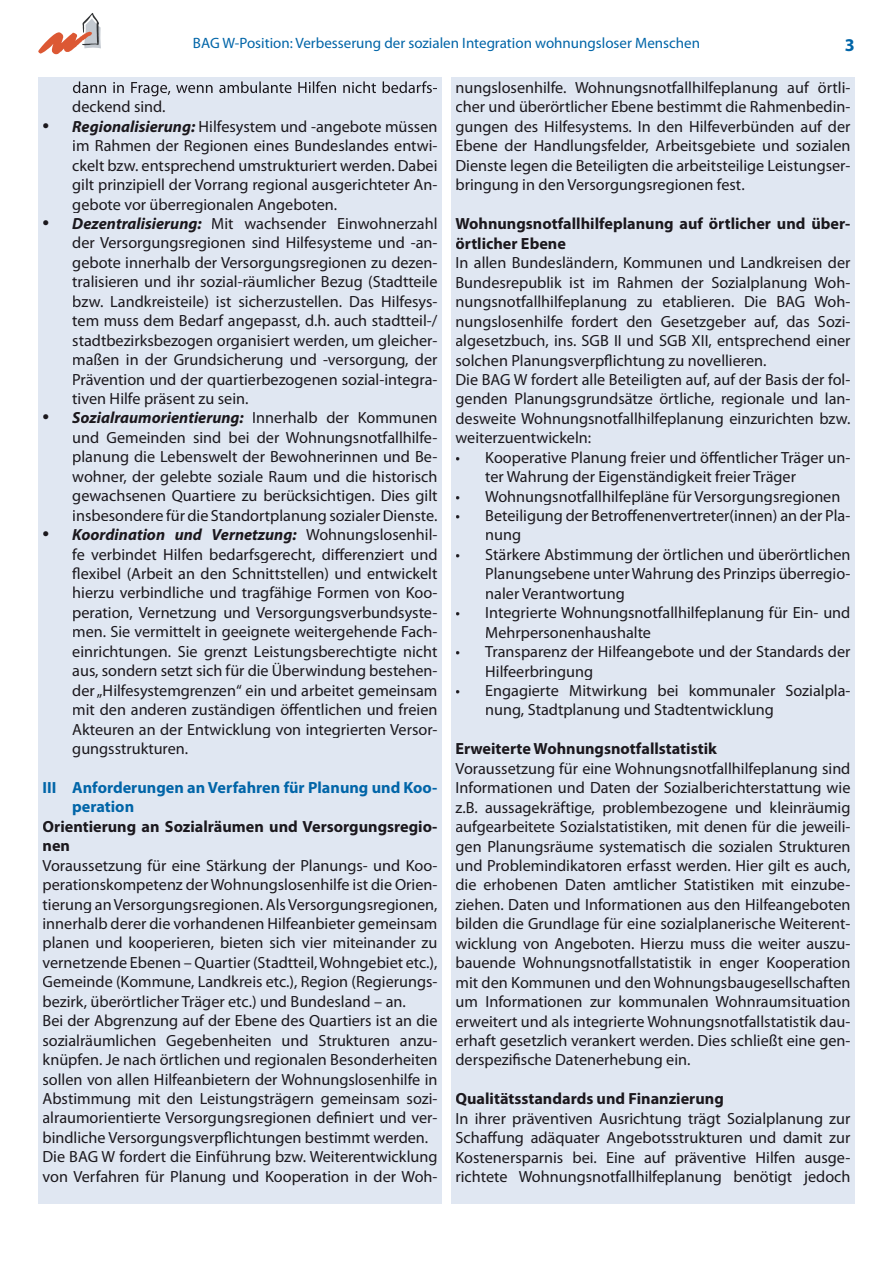
<style>
.page{position:relative;width:893px;height:1263px;background:#fff}
.page>*{position:absolute;margin:0;border:0;box-sizing:border-box;transform-origin:0 0}
.t1{font:700 18px "Myriad Pro";color:#0165a8}
.t2{font:16.2px/19.5px "Myriad Pro";color:#1b181d;text-align:justify}
.t3{font:700 16.2px/19.5px "Myriad Pro";color:#1b181d}
.t4{font:700 16.2px/19.5px "Myriad Pro";color:#0165a8}
.t5{font:15px "Myriad Pro";color:#0165a8}
.s1{font-size:24px}
.s2{font-weight:700;font-style:italic}
</style>
<div class="page">
<div style="left:38px;top:77px;width:404px;height:1126px;background:#e0e7f2"></div>
<div style="left:451px;top:77px;width:404px;height:1126px;background:#e0e7f2"></div>
<svg style="left:38px;top:13px;width:63px;height:41px"></svg>
<svg style="left:73px;top:81px;width:364px;height:15px"></svg>
<p class="t5" style="left:193px;top:35px;width:508px">BAG W-Position: Verbesserung der sozialen Integration wohnungsloser Menschen</p>
<p class="t1" style="left:845px;top:35px;width:11px">3</p>
<p class="t2" style="left:72px;top:98px;width:95px">deckend sind.</p>
<p class="t2" style="left:72px;top:117px;width:367px;text-indent:-30px"><span class="s1">•</span> <span class="s2">Regionalisierung:</span> Hilfesystem und -angebote müssen im Rahmen der Regionen eines Bundeslandes entwi&shy;ckelt bzw. entsprechend umstrukturiert werden. Dabei gilt prinzipiell der Vorrang regional ausgerichteter An&shy;gebote vor überregionalen Angeboten.</p>
<p class="t2" style="left:72px;top:214px;width:367px;text-indent:-30px"><span class="s1">•</span> <span class="s2">Dezentralisierung:</span> Mit wachsender Einwohnerzahl der Versorgungsregionen sind Hilfesysteme und -an&shy;gebote innerhalb der Versorgungsregionen zu dezen&shy;tralisieren und ihr sozial-räumlicher Bezug (Stadtteile bzw. Landkreisteile) ist sicherzustellen. Das Hilfesys&shy;tem muss dem Bedarf angepasst, d.h. auch stadtteil-/ stadtbezirksbezogen organisiert werden, um gleicher&shy;maßen in der Grundsicherung und -versorgung, der Prävention und der quartierbezogenen sozial-integra&shy;tiven Hilfe präsent zu sein.</p>
<p class="t2" style="left:72px;top:409px;width:367px;text-indent:-30px"><span class="s1">•</span> <span class="s2">Sozialraumorientierung:</span> Innerhalb der Kommunen und Gemeinden sind bei der Wohnungsnotfallhilfe&shy;planung die Lebenswelt der Bewohnerinnen und Be&shy;wohner, der gelebte soziale Raum und die historisch gewachsenen Quartiere zu berücksichtigen. Dies gilt insbesondere für die Standortplanung sozialer Dienste.</p>
<p class="t2" style="left:72px;top:525px;width:367px;text-indent:-30px"><span class="s1">•</span> <span class="s2">Koordination und Vernetzung:</span> Wohnungslosenhil&shy;fe verbindet Hilfen bedarfsgerecht, differenziert und flexibel (Arbeit an den Schnittstellen) und entwickelt hierzu verbindliche und tragfähige Formen von Koo&shy;peration, Vernetzung und Versorgungsverbundsyste&shy;men. Sie vermittelt in geeignete weitergehende Fach&shy;einrichtungen. Sie grenzt Leistungsberechtigte nicht aus, sondern setzt sich für die Überwindung bestehen&shy;der „Hilfesystemgrenzen“ ein und arbeitet gemeinsam mit den anderen zuständigen öffentlichen und freien Akteuren an der Entwicklung von integrierten Versor&shy;gungsstrukturen.</p>
<p class="t4" style="left:72px;top:778px;width:367px;text-indent:-30px">III Anforderungen an Verfahren für Planung und Koo&shy;peration</p>
<p class="t3" style="left:43px;top:817px;width:396px">Orientierung an Sozialräumen und Versorgungsregio&shy;nen</p>
<p class="t2" style="left:43px;top:856px;width:396px;text-align:left">Voraussetzung für eine Stärkung der Planungs- und Koo&shy;perationskompetenz der Wohnungslosenhilfe ist die Orien&shy;tierung an Versorgungsregionen. Als Versorgungsregionen, innerhalb derer die vorhandenen Hilfeanbieter gemeinsam planen und kooperieren, bieten sich vier miteinander zu vernetzende Ebenen – Quartier (Stadtteil, Wohngebiet etc.), Gemeinde (Kommune, Landkreis etc.), Region (Regierungs&shy;bezirk, überörtlicher Träger etc.) und Bundesland – an.<br>Bei der Abgrenzung auf der Ebene des Quartiers ist an die sozialräumlichen Gegebenheiten und Strukturen anzu&shy;knüpfen. Je nach örtlichen und regionalen Besonderheiten sollen von allen Hilfeanbietern der Wohnungslosenhilfe in Abstimmung mit den Leistungsträgern gemeinsam sozi&shy;alraumorientierte Versorgungsregionen definiert und ver&shy;bindliche Versorgungsverpflichtungen bestimmt werden.<br>Die BAG W fordert die Einführung bzw. Weiterentwicklung von Verfahren für Planung und Kooperation in der Woh-</p>
<p class="t2" style="left:455px;top:78px;width:396px">nungslosenhilfe. Wohnungsnotfallhilfeplanung auf örtli&shy;cher und überörtlicher Ebene bestimmt die Rahmenbedin&shy;gungen des Hilfesystems. In den Hilfeverbünden auf der Ebene der Handlungsfelder, Arbeitsgebiete und sozialen Dienste legen die Beteiligten die arbeitsteilige Leistungser&shy;bringung in den Versorgungsregionen fest.</p>
<p class="t3" style="left:455px;top:214px;width:396px">Wohnungsnotfallhilfeplanung auf örtlicher und über&shy;örtlicher Ebene</p>
<p class="t2" style="left:455px;top:253px;width:396px;text-align:left">In allen Bundesländern, Kommunen und Landkreisen der Bundesrepublik ist im Rahmen der Sozialplanung Woh&shy;nungsnotfallhilfeplanung zu etablieren. Die BAG Woh&shy;nungslosenhilfe fordert den Gesetzgeber auf, das Sozi&shy;algesetzbuch, ins. SGB II und SGB XII, entsprechend einer solchen Planungsverpflichtung zu novellieren.<br>Die BAG W fordert alle Beteiligten auf, auf der Basis der fol&shy;genden Planungsgrundsätze örtliche, regionale und lan&shy;desweite Wohnungsnotfallhilfeplanung einzurichten bzw. weiterzuentwickeln:</p>
<p class="t2" style="left:485px;top:448px;width:367px;text-indent:-30px">• Kooperative Planung freier und öffentlicher Träger un&shy;ter Wahrung der Eigenständigkeit freier Träger</p>
<p class="t2" style="left:455px;top:487px;width:386px">• Wohnungsnotfallhilfepläne für Versorgungsregionen</p>
<p class="t2" style="left:485px;top:506px;width:367px;text-indent:-30px">• Beteiligung der Betroffenenvertreter(innen) an der Pla&shy;nung</p>
<p class="t2" style="left:485px;top:545px;width:367px;text-indent:-30px">• Stärkere Abstimmung der örtlichen und überörtlichen Planungsebene unter Wahrung des Prinzips überregio&shy;naler Verantwortung</p>
<p class="t2" style="left:485px;top:603px;width:367px;text-indent:-30px">• Integrierte Wohnungsnotfallhilfeplanung für Ein- und<br>Mehrpersonenhaushalte</p>
<p class="t2" style="left:485px;top:642px;width:367px;text-indent:-30px">• Transparenz der Hilfeangebote und der Standards der<br>Hilfeerbringung</p>
<p class="t2" style="left:485px;top:681px;width:367px;text-indent:-30px">• Engagierte Mitwirkung bei kommunaler Sozialpla&shy;nung, Stadtplanung und Stadtentwicklung</p>
<p class="t3" style="left:455px;top:739px;width:263px">Erweiterte Wohnungsnotfallstatistik</p>
<p class="t2" style="left:455px;top:759px;width:396px">Voraussetzung für eine Wohnungsnotfallhilfeplanung sind Informationen und Daten der Sozialberichterstattung wie z.B. aussagekräftige, problembezogene und kleinräumig aufgearbeitete Sozialstatistiken, mit denen für die jeweili&shy;gen Planungsräume systematisch die sozialen Strukturen und Problemindikatoren erfasst werden. Hier gilt es auch, die erhobenen Daten amtlicher Statistiken mit einzube&shy;ziehen. Daten und Informationen aus den Hilfeangeboten bilden die Grundlage für eine sozialplanerische Weiterent&shy;wicklung von Angeboten. Hierzu muss die weiter auszu&shy;bauende Wohnungsnotfallstatistik in enger Kooperation mit den Kommunen und den Wohnungsbaugesellschaften um Informationen zur kommunalen Wohnraumsituation erweitert und als integrierte Wohnungsnotfallstatistik dau&shy;erhaft gesetzlich verankert werden. Dies schließt eine gen&shy;derspezifische Datenerhebung ein.</p>
<p class="t3" style="left:455px;top:1089px;width:270px">Qualitätsstandards und Finanzierung</p>
<p class="t2" style="left:455px;top:1109px;width:396px">In ihrer präventiven Ausrichtung trägt Sozialplanung zur Schaffung adäquater Angebotsstrukturen und damit zur Kostenersparnis bei. Eine auf präventive Hilfen ausge&shy;richtete Wohnungsnotfallhilfeplanung benötigt jedoch</p>
</div>
